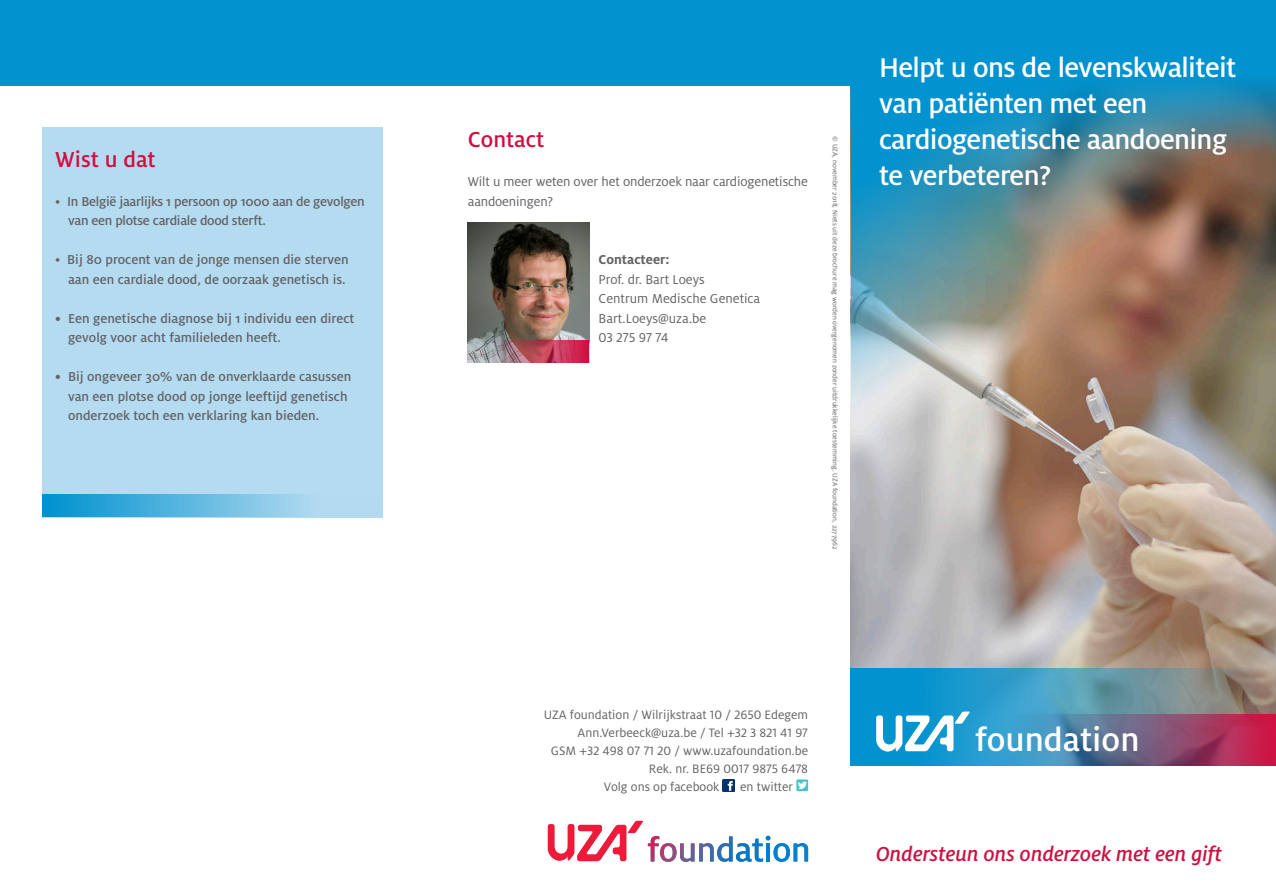
<style>
.page{position:relative;width:1276px;height:893px;background:#fff}
.page>*{position:absolute;margin:0;border:0;box-sizing:border-box;transform-origin:0 0}
.t1{font:500 36px "Milo OT";color:#fff}
.t2{font:500 30px/36px "Milo OT";letter-spacing:-.02em;color:#fff}
._1_-_Hoofdtitel{font:500 24px "Milo OT";color:#d10e40}
._1_-_Hoofdtitel-2{font:italic 500 22.5px "Milo OT";color:#d10e40}
.t3{font:500 14.25px/19.5px "Milo OT";color:#636366}
._2_-_Body{font:14.25px/19.5px "Milo OT";letter-spacing:-.01em;color:#636366}
.t4{font:500 14.25px/19.5px "Milo OT";letter-spacing:-.02em;color:#636366}
._2_-_Body-2{font:700 14.25px "Milo OT";color:#636366}
.t5{font:13.5px "Milo OT";color:#636366}
._5_-_Copywright{font:7.5px "Milo OT";color:#636366}
.s1{font-weight:400}
</style>
<div class="page">
<div style="left:43px;top:128px;width:340px;height:390px;background:#b5dbf1"></div>
<svg style="left:43px;top:494px;width:262px;height:23px;background:#53b3de"></svg>
<img style="left:850px;top:432px;width:426px;height:236px">
<img style="left:850px;top:189px;width:426px;height:243px">
<svg style="left:850px;top:0;width:426px;height:189px;background:#1c8bb7"></svg>
<svg style="left:850px;top:668px;width:426px;height:97px;background:#5581a3"></svg>
<svg style="left:876px;top:711px;width:93px;height:41px"></svg>
<div style="left:0;top:0;width:851px;height:85px;background:#0093d0"></div>
<svg style="left:722px;top:779px;width:12px;height:12px"></svg>
<div style="left:796px;top:779px;width:12px;height:12px;background:#47c3d2"></div>
<svg style="left:798px;top:781px;width:9px;height:8px"></svg>
<svg style="left:548px;top:821px;width:260px;height:41px"></svg>
<img style="left:468px;top:223px;width:121px;height:118px">
<svg style="left:468px;top:341px;width:121px;height:22px;background:#b26174"></svg>
<p class="_1_-_Hoofdtitel" style="left:55px;top:146px;width:102px">Wist u dat</p>
<p class="t4" style="left:68px;top:191px;width:298px;text-indent:-13px"><span class="s1">•</span> In België jaarlijks 1 persoon op 1000 aan de gevolgen van een plotse cardiale dood sterft.</p>
<p class="t3" style="left:55px;top:250px;width:295px;text-align:right"><span class="s1">•</span> Bij 80 procent van de jonge mensen die sterven aan een cardiale dood, de oorzaak genetisch is.</p>
<p class="t3" style="left:68px;top:308px;width:288px;text-indent:-13px">• Een genetische diagnose bij 1 individu een direct gevolg voor acht familieleden heeft.</p>
<p class="t3" style="left:68px;top:367px;width:285px;text-indent:-13px">• Bij ongeveer 30% van de onverklaarde casussen van een plotse dood op jonge leeftijd genetisch onderzoek toch een verklaring kan bieden.</p>
<p class="_1_-_Hoofdtitel" style="left:468px;top:126px;width:78px">Contact</p>
<p class="_2_-_Body" style="left:468px;top:172px;width:342px">Wilt u meer weten over het onderzoek naar cardiogenetische aandoeningen?</p>
<p class="_2_-_Body-2" style="left:598px;top:252px;width:72px">Contacteer:</p>
<p class="_2_-_Body" style="left:598px;top:269px;width:163px">Prof. dr. Bart Loeys<br>Centrum Medische Genetica</p>
<p class="_2_-_Body" style="left:598px;top:308px;width:109px">Bart.Loeys@uza.be</p>
<p class="_2_-_Body" style="left:598px;top:328px;width:72px">03 275 97 74</p>
<p class="_5_-_Copywright" style="left:839px;top:136px;width:415px;rotate:90deg">© UZA, november 2018, Niets uit deze brochure mag worden overgenomen zonder uitdrukkelijke toestemming. UZA foundation, 2277962</p>
<p class="t2" style="left:879px;top:50px;width:359px">Helpt u ons de levenskwaliteit van patiënten met een cardiogenetische aandoening te verbeteren?</p>
<p class="t5" style="left:544px;top:708px;width:266px">UZA foundation / Wilrijkstraat 10 / 2650 Edegem</p>
<p class="t5" style="left:577px;top:726px;width:232px">Ann.Verbeeck@uza.be / Tel +32 3 821 41 97</p>
<p class="t5" style="left:551px;top:744px;width:259px">GSM +32 498 07 71 20 / www.uzafoundation.be</p>
<p class="t5" style="left:649px;top:762px;width:161px">Rek. nr. BE69 0017 9875 6478</p>
<p class="t5" style="left:604px;top:780px;width:117px">Volg ons op facebook</p>
<p class="t5" style="left:740px;top:780px;width:54px">en twitter</p>
<p class="t1" style="left:975px;top:720px;width:166px">foundation</p>
<p class="_1_-_Hoofdtitel-2" style="left:876px;top:842px;width:347px">Ondersteun ons onderzoek met een gift</p>
</div>
